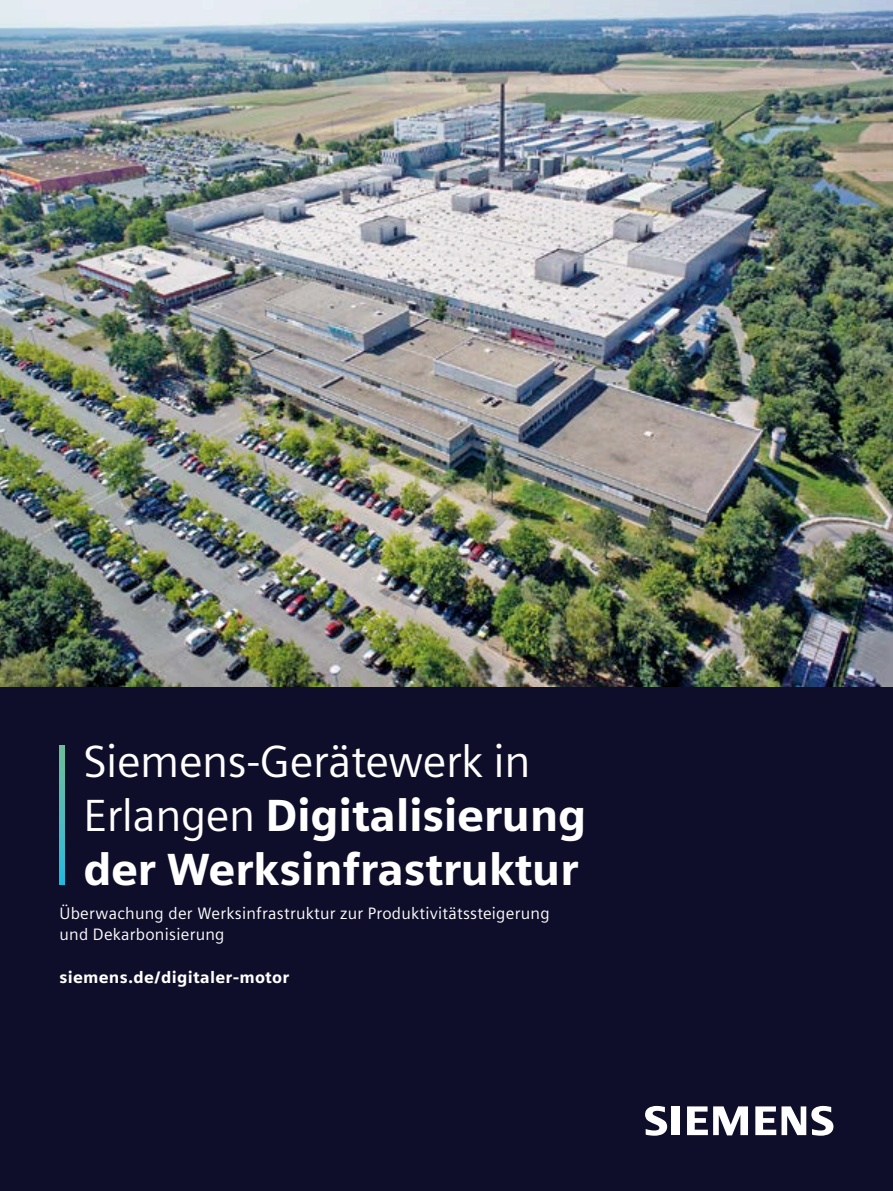
<style>
.page{position:relative;width:893px;height:1191px;background:#fff}
.page>*{position:absolute;margin:0;border:0;box-sizing:border-box;transform-origin:0 0}
.t1{font:900 45px/54px "Siemens Sans";letter-spacing:-.01em;color:#fff}
.t2{font:45px "Siemens Sans Global";letter-spacing:-.01em;color:#fff}
.t3{font:16.5px/21.5px "Siemens Sans Global";letter-spacing:.015em;color:#fff}
.t4{font:900 16.5px "Siemens Sans";letter-spacing:.015em;color:#fff}
.s1{font-family:"Siemens Sans Global";font-weight:400}
</style>
<div class="page">
<div style="left:0;top:654px;width:893px;height:537px;background:#0f0e2a"></div>
<svg style="left:645px;top:1106px;width:35px;height:29px"></svg>
<svg style="left:687px;top:1106px;width:61px;height:29px"></svg>
<svg style="left:755px;top:1106px;width:78px;height:29px"></svg>
<img style="left:0;top:0;width:893px;height:686px">
<svg style="left:60px;top:745px;width:4px;height:139px"></svg>
<h1 class="t2" style="left:83px;top:728px;width:449px">Siemens-Gerätewerk in</h1>
<h1 class="t1" style="left:83px;top:788px;width:505px"><span class="s1">Erlangen</span> Digitalisierung der Werksinfrastruktur</h1>
<p class="t3" style="left:60px;top:903px;width:492px">Überwachung der Werksinfrastruktur zur Produktivitätssteigerung und Dekarbonisierung</p>
<p class="t4" style="left:60px;top:967px;width:231px">siemens.de/digitaler-motor</p>
</div>
